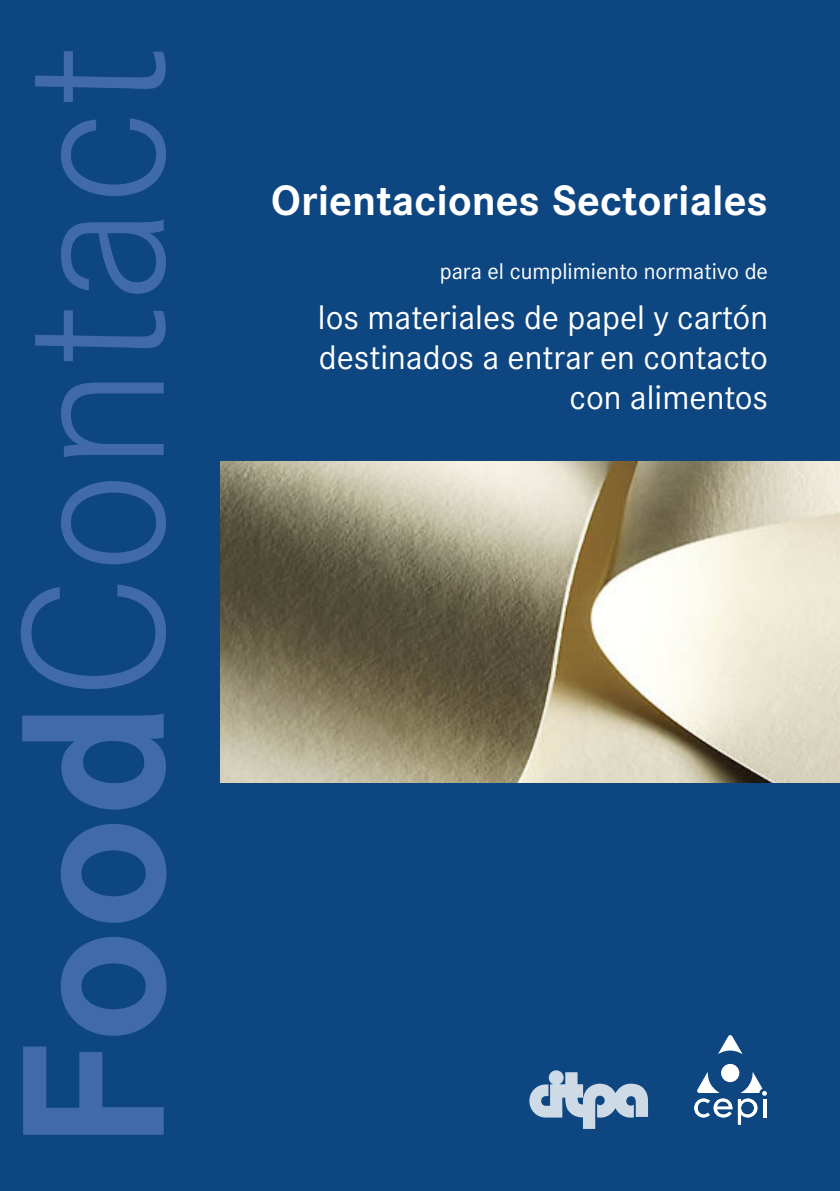
<style>
.page{position:relative;width:840px;height:1191px;background:#fff}
.page>*{position:absolute;margin:0;border:0;box-sizing:border-box;transform-origin:0 0}
.t1{font:300 198.8px "Corporate SBQ";color:#416aad}
.t2{font:700 41.6px "Corporate SBQ";color:#fff}
.t3{font:33.4px/40.2px "Corporate SBQ";color:#fff}
.t4{font:22.2px "Corporate SBQ";color:#fff}
.s1{font-weight:700}
</style>
<div class="page">
<div style="left:0;top:0;width:839px;height:1191px;background:#0d4680"></div>
<img style="left:220px;top:462px;width:619px;height:320px">
<svg style="left:529px;top:1070px;width:118px;height:59px"></svg>
<svg style="left:718px;top:1035px;width:24px;height:19px"></svg>
<svg style="left:720px;top:1063px;width:19px;height:19px"></svg>
<svg style="left:694px;top:1071px;width:72px;height:53px"></svg>
<p class="t1" style="left:-21px;top:1151px;width:1108px;rotate:-90deg"><span class="s1">Food</span>Contact</p>
<p class="t2" style="left:271px;top:175px;width:498px">Orientaciones Sectoriales</p>
<p class="t4" style="left:439px;top:258px;width:329px">para el cumplimiento normativo de</p>
<p class="t3" style="left:318px;top:297px;width:451px">los materiales de papel y cartón destinados a entrar en contacto</p>
<p class="t3" style="left:569px;top:378px;width:200px">con alimentos</p>
</div>
